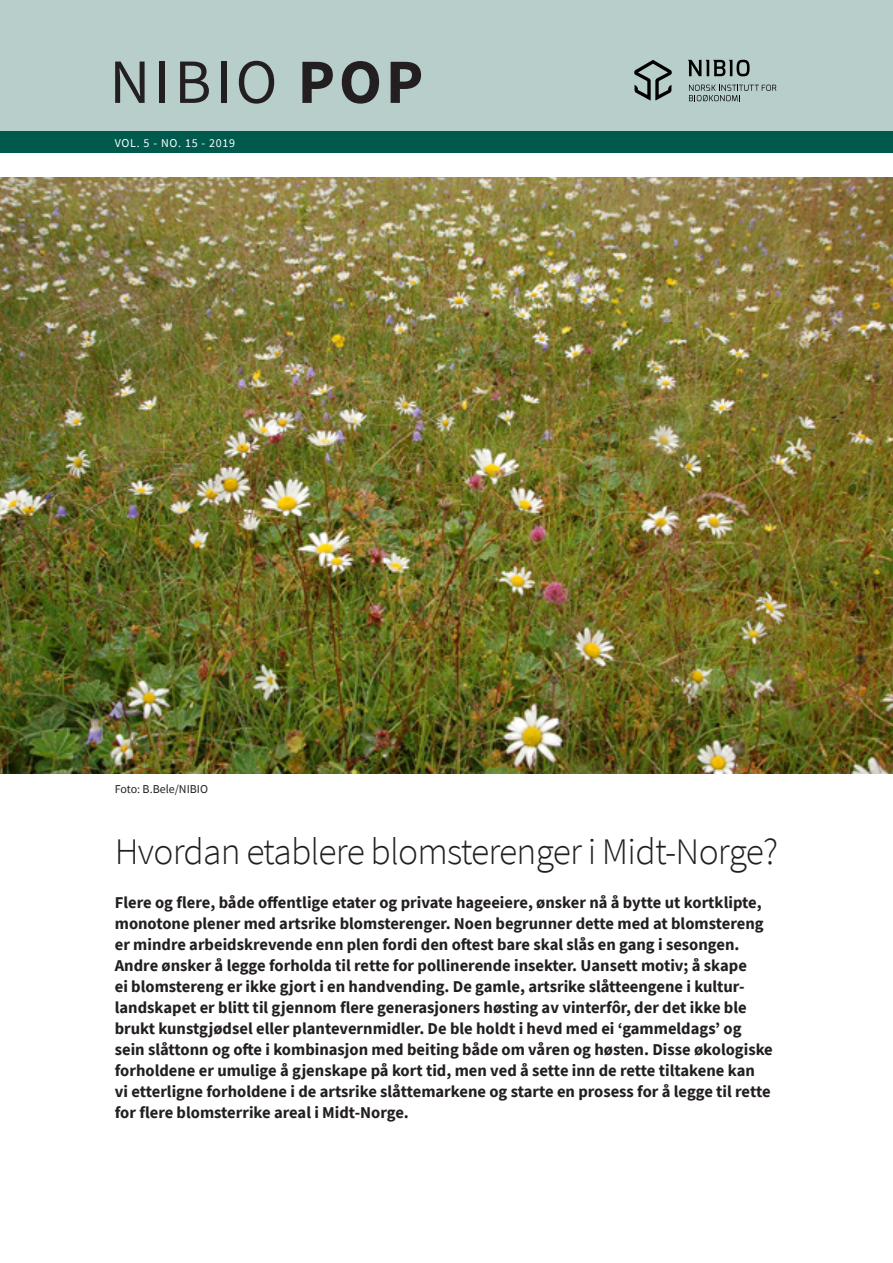
<style>
.page{position:relative;width:893px;height:1263px;background:#fff}
.page>*{position:absolute;margin:0;border:0;box-sizing:border-box;transform-origin:0 0}
.t1{font:63px "Source Sans Pro";letter-spacing:.06em;color:#231f20}
.t2{font:300 37.5px "Source Sans Pro";letter-spacing:-.02em;color:#231f20}
.t3{font:700 16.5px/21px "Source Sans Pro";color:#231f20}
.t4{font:12px "Source Sans Pro";color:#231f20}
.t5{font:12px "Source Sans Pro";letter-spacing:.06em;color:#fff}
.s1{font-weight:700}
</style>
<div class="page">
<img style="left:0;top:177px;width:893px;height:597px">
<div style="left:0;top:0;width:893px;height:138px;background:#b7cecb"></div>
<div style="left:0;top:132px;width:893px;height:21px;background:#00594d"></div>
<svg style="left:634px;top:60px;width:38px;height:41px"></svg>
<svg style="left:688px;top:60px;width:62px;height:16px"></svg>
<svg style="left:689px;top:85px;width:87px;height:16px"></svg>
<h1 class="t1" style="left:109px;top:42px;width:315px">NIBIO <span class="s1">POP</span></h1>
<p class="t5" style="left:115px;top:136px;width:122px">VOL. 5 - NO. 15 - 2019</p>
<p class="t4" style="left:115px;top:781px;width:95px">Foto: B.Bele/NIBIO</p>
<h2 class="t2" style="left:115px;top:828px;width:665px">Hvordan etablere blomsterenger i Midt-Norge?</h2>
<p class="t3" style="left:115px;top:892px;width:659px">Flere og flere, både offentlige etater og private hageeiere, ønsker nå å bytte ut kortklipte, monotone plener med artsrike blomsterenger. Noen begrunner dette med at blomstereng er mindre arbeidskrevende enn plen fordi den oftest bare skal slås en gang i sesongen.<br>Andre ønsker å legge forholda til rette for pollinerende insekter. Uansett motiv; å skape<br>ei blomstereng er ikke gjort i en handvending. De gamle, artsrike slåtteengene i kultur&shy;landskapet er blitt til gjennom flere generasjoners høsting av vinterfôr, der det ikke ble brukt kunstgjødsel eller plantevernmidler. De ble holdt i hevd med ei ‘gammeldags’ og sein slåttonn og ofte i kombinasjon med beiting både om våren og høsten. Disse økologiske forholdene er umulige å gjenskape på kort tid, men ved å sette inn de rette tiltakene kan<br>vi etterligne forholdene i de artsrike slåttemarkene og starte en prosess for å legge til rette for flere blomsterrike areal i Midt-Norge.</p>
</div>
